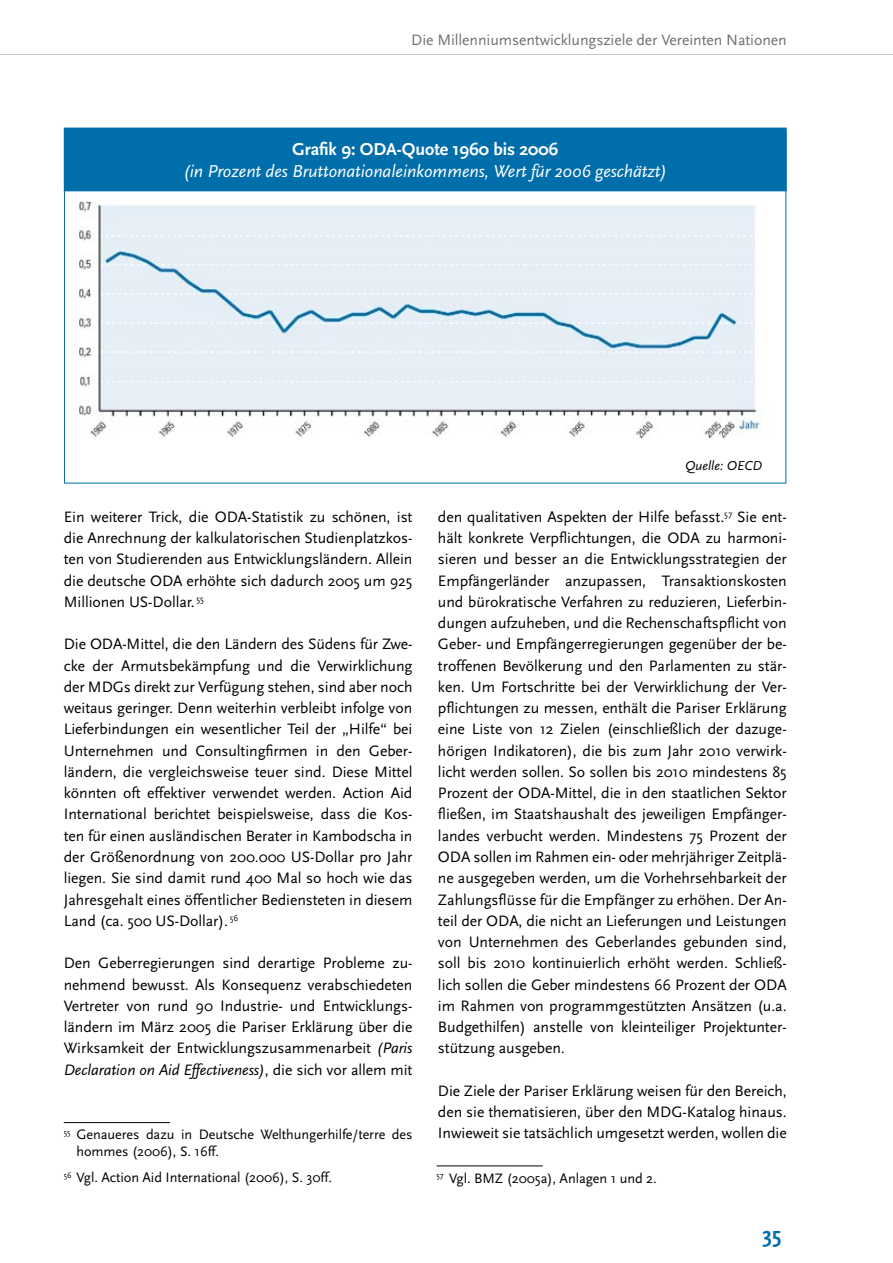
<style>
.page{position:relative;width:893px;height:1263px;background:#fff}
.page>*{position:absolute;margin:0;border:0;box-sizing:border-box;transform-origin:0 0}
.t1{font:700 22.5px "Scala Sans";color:#006eab}
.t2{font:italic 18px "Scala Sans";letter-spacing:-.005em;color:#fff}
.t3{font:700 18px "Scala Sans";letter-spacing:-.005em;color:#fff}
.t4{font:15.75px/21.3px "Scala Sans";letter-spacing:-.005em;color:#000;text-align:justify}
.t5{font:15.75px "Scala Sans";letter-spacing:-.005em;color:#707173}
.t6{font:14.25px/17.2px "Scala Sans";letter-spacing:-.005em;color:#000}
.t7{font:italic 13.5px "Scala Sans";color:#000}
.s1{font-style:italic}
</style>
<div class="page">
<hr style="left:0;top:54px;width:893px;height:1px;background:#c1c2c4">
<div style="left:65px;top:128px;width:721px;height:63px;background:#006eab"></div>
<img style="left:80px;top:201px;width:683px;height:238px">
<hr style="left:64px;top:1122px;width:106px;height:1px;background:#000">
<hr style="left:436px;top:1165px;width:107px;height:1px;background:#000">
<p class="t5" style="left:411px;top:31px;width:377px">Die Millenniumsentwicklungsziele der Vereinten Nationen</p>
<p class="t3" style="left:292px;top:139px;width:268px">Grafik 9: ODA-Quote 1960 bis 2006</p>
<p class="t2" style="left:183px;top:161px;width:485px">(in Prozent des Bruttonationaleinkommens, Wert für 2006 geschätzt)</p>
<p class="t7" style="left:685px;top:458px;width:79px">Quelle: OECD</p>
<p class="t4" style="left:438px;top:506px;width:350px">den qualitativen Aspekten der Hilfe befasst.<sup>57</sup> Sie ent&shy;hält konkrete Verpflichtungen, die ODA zu harmoni&shy;sieren und besser an die Entwicklungsstrategien der Empfängerländer anzupassen, Transaktionskosten und bürokratische Verfahren zu reduzieren, Lieferbin&shy;dungen aufzuheben, und die Rechenschaftspflicht von Geber- und Empfängerregierungen gegenüber der be&shy;troffenen Bevölkerung und den Parlamenten zu stär&shy;ken. Um Fortschritte bei der Verwirklichung der Ver&shy;pflichtungen zu messen, enthält die Pariser Erklärung eine Liste von 12 Zielen (einschließlich der dazuge&shy;hörigen Indikatoren), die bis zum Jahr 2010 verwirk&shy;licht werden sollen. So sollen bis 2010 mindestens 85<br>Prozent der ODA-Mittel, die in den staatlichen Sektor fließen, im Staatshaushalt des jeweiligen Empfänger&shy;landes verbucht werden. Mindestens 75 Prozent der ODA sollen im Rahmen ein- oder mehrjähriger Zeitplä&shy;ne ausgegeben werden, um die Vorhehrsehbarkeit der Zahlungsflüsse für die Empfänger zu erhöhen. Der An&shy;teil der ODA, die nicht an Lieferungen und Leistungen von Unternehmen des Geberlandes gebunden sind, soll bis 2010 kontinuierlich erhöht werden. Schließ&shy;lich sollen die Geber mindestens 66 Prozent der ODA im Rahmen von programmgestützten Ansätzen (u.a.<br>Budgethilfen) anstelle von kleinteiliger Projektunter&shy;stützung ausgeben.</p>
<p class="t4" style="left:438px;top:1080px;width:350px">Die Ziele der Pariser Erklärung weisen für den Bereich, den sie thematisieren, über den MDG-Katalog hinaus.<br>Inwieweit sie tatsächlich umgesetzt werden, wollen die</p>
<p class="t4" style="left:64px;top:506px;width:350px">Ein weiterer Trick, die ODA-Statistik zu schönen, ist die Anrechnung der kalkulatorischen Studienplatzkos&shy;ten von Studierenden aus Entwicklungsländern. Allein die deutsche ODA erhöhte sich dadurch 2005 um 925<br>Millionen US-Dollar. <sup>55</sup></p>
<p class="t4" style="left:64px;top:634px;width:350px">Die ODA-Mittel, die den Ländern des Südens für Zwe&shy;cke der Armutsbekämpfung und die Verwirklichung der MDGs direkt zur Verfügung stehen, sind aber noch weitaus geringer. Denn weiterhin verbleibt infolge von Lieferbindungen ein wesentlicher Teil der „Hilfe“ bei Unternehmen und Consultingfirmen in den Geber&shy;ländern, die vergleichsweise teuer sind. Diese Mittel könnten oft effektiver verwendet werden. Action Aid International berichtet beispielsweise, dass die Kos&shy;ten für einen ausländischen Berater in Kambodscha in der Größenordnung von 200.000 US-Dollar pro Jahr liegen. Sie sind damit rund 400 Mal so hoch wie das Jahresgehalt eines öffentlicher Bediensteten in diesem Land (ca. 500 US-Dollar). <sup>56</sup></p>
<p class="t4" style="left:64px;top:953px;width:350px">Den Geberregierungen sind derartige Probleme zu&shy;nehmend bewusst. Als Konsequenz verabschiedeten Vertreter von rund 90 Industrie- und Entwicklungs&shy;ländern im März 2005 die Pariser Erklärung über die Wirksamkeit der Entwicklungszusammenarbeit <span class="s1">(Paris Declaration on Aid Effectiveness)</span>, die sich vor allem mit</p>
<p class="t6" style="left:77px;top:1126px;width:337px;text-indent:-13px"><sup>55</sup> Genaueres dazu in Deutsche Welthungerhilfe/terre des hom- mes (2006), S. 16ff.</p>
<p class="t6" style="left:64px;top:1169px;width:270px"><sup>56</sup> Vgl. Action Aid International (2006), S. 30ff.</p>
<p class="t6" style="left:436px;top:1169px;width:222px"><sup>57</sup> Vgl. BMZ (2005a), Anlagen 1 und 2.</p>
<h1 class="t1" style="left:762px;top:1222px;width:20px">35</h1>
</div>
